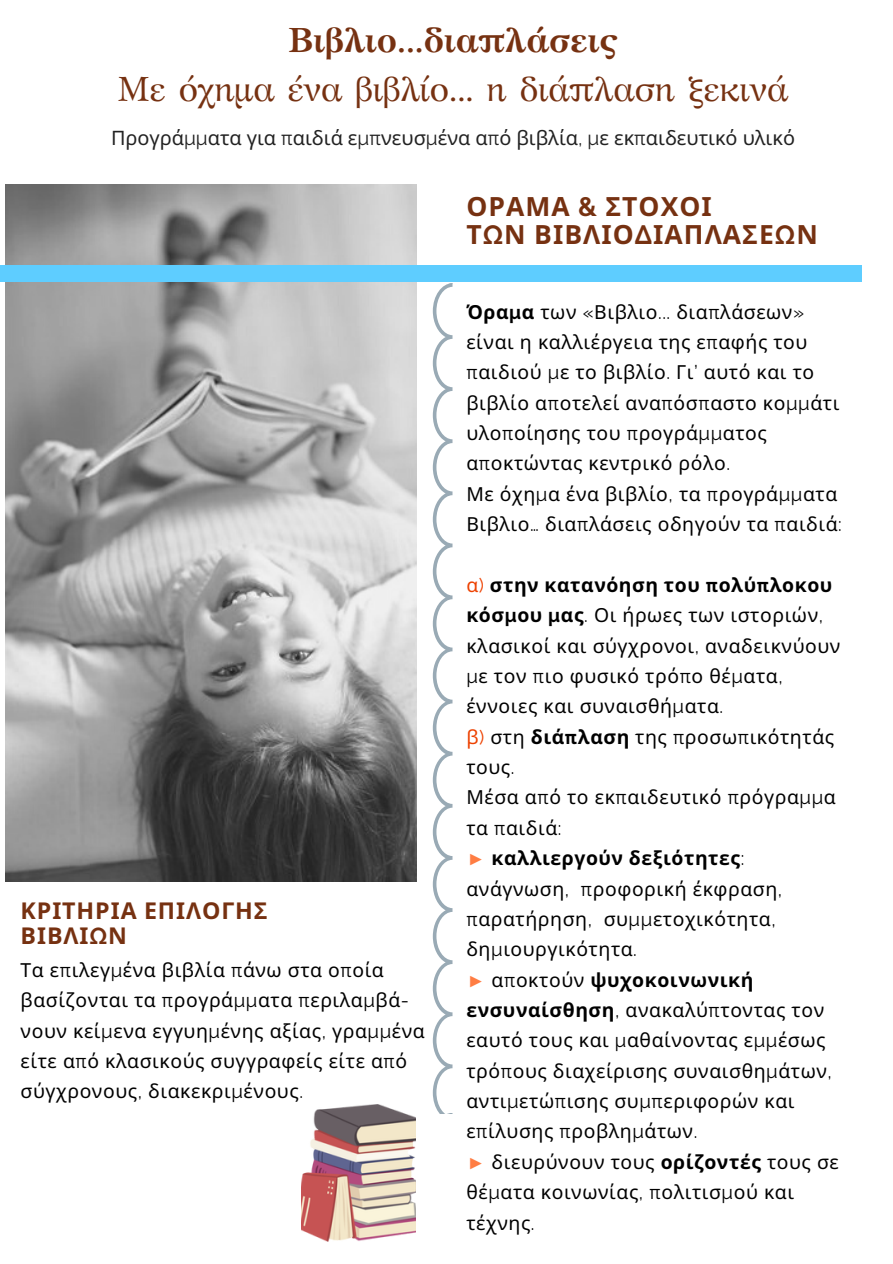
<style>
.page{position:relative;width:893px;height:1264px;background:#fff}
.page>*{position:absolute;margin:0;border:0;box-sizing:border-box;transform-origin:0 0}
.t1{font:34.65px "GFS Artemisia";color:#763111}
.t2{font:700 34.65px "GFS Artemisia";color:#763111}
.t3{font:700 26.4px "Noto Sans";letter-spacing:.04em;color:#763111}
.t4{font:700 23.1px/24.8px "Noto Sans";letter-spacing:.04em;color:#763111}
.t5{font:19.8px "Noto Sans";color:#222}
.t6{font:19.35px/30.3px "Noto Sans";letter-spacing:.03em;color:#000}
.s1{font-family:"Raleway"}
.s2{font-weight:700}
.s3{font-family:"Raleway";font-weight:700}
.s4{color:#ed4100}
.s5{font-family:"Raleway";color:#ed4100}
.s6{font-family:"Liberation Serif";color:#ff7d43}
</style>
<div class="page">
<img style="left:6px;top:184px;width:410px;height:697px">
<div style="left:0;top:265px;width:861px;height:16px;background:#5ecdff"></div>
<svg style="left:433px;top:283px;width:19px;height:831px"></svg>
<img style="left:301px;top:1104px;width:115px;height:137px">
<p class="t2" style="left:288px;top:28px;width:331px">Βιβλιο...διαπλάσεις</p>
<p class="t1" style="left:117px;top:76px;width:672px">Με όχημα ένα βιβλίο... η διάπλαση ξεκινά</p>
<p class="t5" style="left:111px;top:124px;width:685px">Προγρά<span class="s1">μμ</span>ατα για <span class="s1">π</span>αιδιά ε<span class="s1">μπ</span>νευσ<span class="s1">μ</span>ένα α<span class="s1">π</span>ό βιβλία<span class="s1">, μ</span>ε εκ<span class="s1">π</span>αιδευτικό υλικό</p>
<p class="t3" style="left:466px;top:188px;width:247px">ΟΡΑΜΑ <span class="s1">&amp;</span> ΣΤΟΧΟΙ</p>
<p class="t3" style="left:466px;top:216px;width:353px">Τ<span class="s1">Ω</span>Ν ΒΙΒΛΙΟ<span class="s1">Δ</span>ΙΑΠΛΑΣΕ<span class="s1">Ω</span>Ν</p>
<p class="t4" style="left:21px;top:897px;width:248px">ΚΡΙΤΗΡΙΑ ΕΠΙΛΟΓΗΣ<br>ΒΙΒΛΙ<span class="s1">Ω</span>Ν</p>
<p class="t6" style="left:21px;top:954px;width:405px">Τα ε<span class="s1">π</span>ιλεγ<span class="s1">μ</span>ένα βιβλία <span class="s1">π</span>άνω στα ο<span class="s1">π</span>οία βασίζονται τα <span class="s1">π</span>ρογρά<span class="s1">μμ</span>ατα <span class="s1">π</span>εριλα<span class="s1">μ</span>βά&shy;νουν κεί<span class="s1">μ</span>ενα εγγυη<span class="s1">μ</span>ένης αξίας<span class="s1">,</span> γρα<span class="s1">μμ</span>ένα είτε α<span class="s1">π</span>ό κλασικούς συγγραφείς είτε α<span class="s1">π</span>ό σύγχρονους<span class="s1">,</span> διακεκρι<span class="s1">μ</span>ένους<span class="s1">.</span></p>
<p class="t6" style="left:466px;top:296px;width:374px"><span class="s2">Όρα</span><span class="s3">μ</span><span class="s2">α</span> των <span class="s1">«</span>Βιβλιο<span class="s1">...</span> δια<span class="s1">π</span>λάσεων<span class="s1">» </span>είναι η καλλιέργεια της ε<span class="s1">π</span>αφής του <span class="s1">π</span>αιδιού <span class="s1">μ</span>ε το βιβλίο<span class="s1">.</span> Γι<span class="s1">’</span> αυτό και το βιβλίο α<span class="s1">π</span>οτελεί ανα<span class="s1">π</span>όσ<span class="s1">π</span>αστο κο<span class="s1">μμ</span>άτι υλο<span class="s1">π</span>οίησης του <span class="s1">π</span>ρογρά<span class="s1">μμ</span>ατος α<span class="s1">π</span>οκτώντας κεντρικό ρόλο<span class="s1">.</span></p>
<p class="t6" style="left:466px;top:478px;width:377px">Με όχη<span class="s1">μ</span>α ένα βιβλίο<span class="s1">,</span> τα <span class="s1">π</span>ρογρά<span class="s1">μμ</span>ατα<br>Βιβλιο<span class="s1">…</span> δια<span class="s1">π</span>λάσεις οδηγούν τα <span class="s1">π</span>αιδιά<span class="s1">:</span></p>
<p class="t6" style="left:466px;top:569px;width:375px"><span class="s4">α</span><span class="s5">)</span> <span class="s2">στην κατανόηση του</span> <span class="s3">π</span><span class="s2">ολύ</span><span class="s3">π</span><span class="s2">λοκου κόσ</span><span class="s3">μ</span><span class="s2">ου</span> <span class="s3">μ</span><span class="s2">ας</span><span class="s1">.</span> Οι ήρωες των ιστοριών<span class="s1">, </span>κλασικοί και σύγχρονοι<span class="s1">,</span> αναδεικνύουν <span class="s1">μ</span>ε τον <span class="s1">π</span>ιο φυσικό τρό<span class="s1">π</span>ο θέ<span class="s1">μ</span>ατα<span class="s1">, </span>έννοιες και συναισθή<span class="s1">μ</span>ατα<span class="s1">.</span></p>
<p class="t6" style="left:466px;top:721px;width:369px"><span class="s4">β</span><span class="s5">)</span> στη <span class="s2">διά</span><span class="s3">π</span><span class="s2">λαση</span> της <span class="s1">π</span>ροσω<span class="s1">π</span>ικότητάς τους<span class="s1">.</span></p>
<p class="t6" style="left:466px;top:781px;width:371px">Μέσα α<span class="s1">π</span>ό το εκ<span class="s1">π</span>αιδευτικό <span class="s1">π</span>ρόγρα<span class="s1">μμ</span>α τα <span class="s1">π</span>αιδιά<span class="s1">:</span></p>
<p class="t6" style="left:466px;top:842px;width:317px"><span class="s6">►</span> <span class="s2">καλλιεργούν δεξιότητες</span><span class="s1">: </span>ανάγνωση<span class="s1">, π</span>ροφορική έκφραση<span class="s1">, π</span>αρατήρηση<span class="s1">,</span> συ<span class="s1">μμ</span>ετοχικότητα<span class="s1">, </span>δη<span class="s1">μ</span>ιουργικότητα<span class="s1">.</span></p>
<p class="t6" style="left:466px;top:964px;width:367px"><span class="s6">►</span> α<span class="s1">π</span>οκτούν <span class="s2">ψυχοκοινωνική ενσυναίσθηση</span><span class="s1">,</span> ανακαλύ<span class="s1">π</span>τοντας τον εαυτό τους και <span class="s1">μ</span>αθαίνοντας ε<span class="s1">μμ</span>έσως τρό<span class="s1">π</span>ους διαχείρισης συναισθη<span class="s1">μ</span>άτων<span class="s1">, </span>αντι<span class="s1">μ</span>ετώ<span class="s1">π</span>ισης συ<span class="s1">μπ</span>εριφορών και ε<span class="s1">π</span>ίλυσης <span class="s1">π</span>ροβλη<span class="s1">μ</span>άτων<span class="s1">.</span></p>
<p class="t6" style="left:466px;top:1146px;width:374px"><span class="s6">►</span> διευρύνουν τους <span class="s2">ορίζοντές</span> τους σε θέ<span class="s1">μ</span>ατα κοινωνίας<span class="s1">, π</span>ολιτισ<span class="s1">μ</span>ού και τέχνης<span class="s1">.</span></p>
</div>
